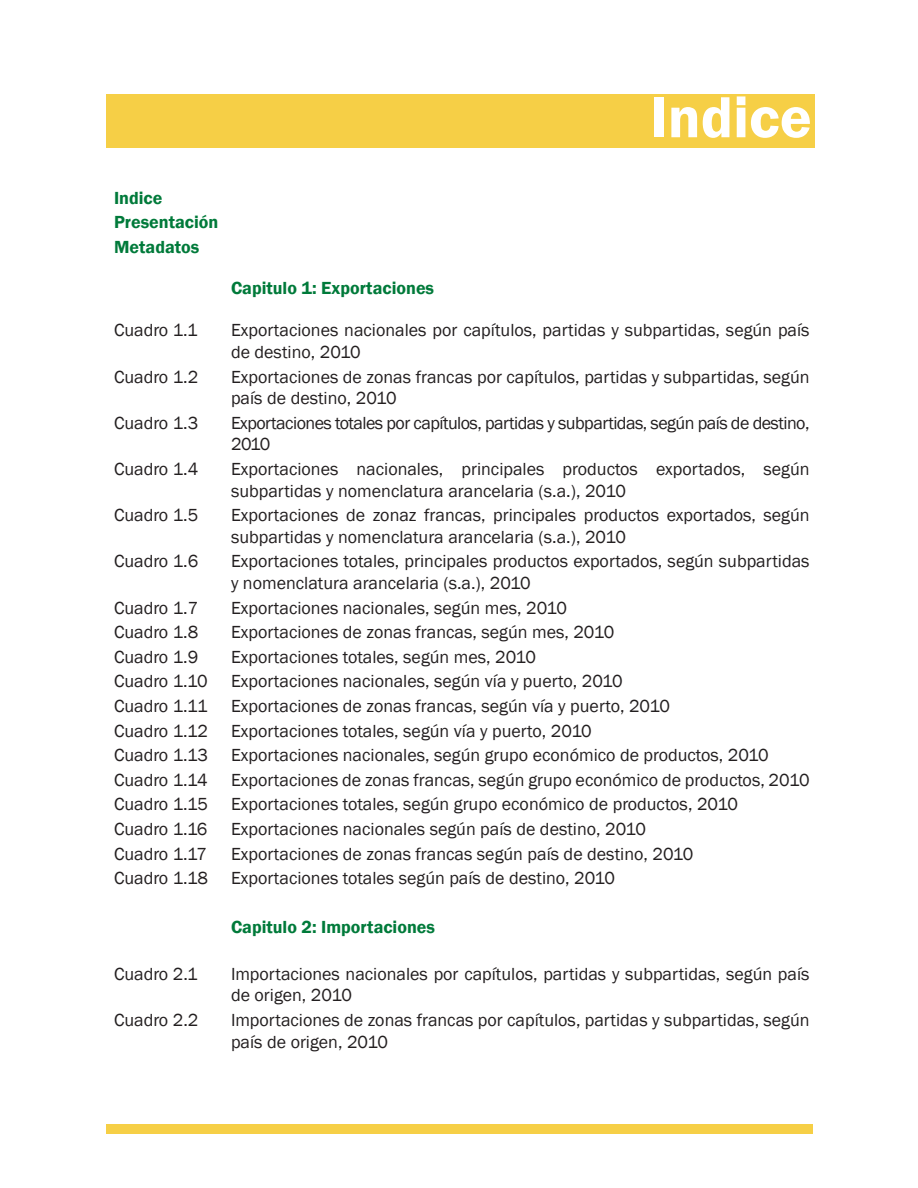
<style>
.page{position:relative;width:918px;height:1188px;background:#fff}
.page>*{position:absolute;margin:0;border:0;box-sizing:border-box;transform-origin:0 0}
.titulo_1{font:600 60px "Franklin Gothic";color:#fff}
.contenido{font:18px/21.6px "Franklin Gothic";color:#231f20}
.contenido-2{font:18px/21.6px "Franklin Gothic";letter-spacing:-.03em;color:#231f20}
.texto_verde{font:600 18px "Franklin Gothic";color:#007a3a}
</style>
<div class="page">
<div style="left:106px;top:94px;width:708px;height:54px;background:#f6cf46"></div>
<div style="left:106px;top:1125px;width:707px;height:9px;background:#f6cf46"></div>
<p class="texto_verde" style="left:114px;top:186px;width:50px">Indice</p>
<p class="texto_verde" style="left:114px;top:211px;width:106px">Presentación</p>
<p class="texto_verde" style="left:114px;top:236px;width:87px">Metadatos</p>
<p class="texto_verde" style="left:231px;top:277px;width:205px">Capitulo 1: Exportaciones</p>
<p class="titulo_1" style="left:650px;top:80px;width:163px">Indice</p>
<p class="contenido" style="left:114px;top:320px;width:85px">Cuadro 1.1</p>
<p class="contenido" style="left:231px;top:320px;width:580px">Exportaciones nacionales por capítulos, partidas y subpartidas, según país de destino, 2010</p>
<p class="contenido" style="left:114px;top:366px;width:86px">Cuadro 1.2</p>
<p class="contenido" style="left:231px;top:366px;width:580px">Exportaciones de zonas francas por capítulos, partidas y subpartidas, según país de destino, 2010</p>
<p class="contenido" style="left:114px;top:412px;width:86px">Cuadro 1.3</p>
<p class="contenido-2" style="left:231px;top:412px;width:580px">Exportaciones totales por capítulos, partidas y subpartidas, según país de destino,<br>2010</p>
<p class="contenido" style="left:114px;top:459px;width:86px">Cuadro 1.4</p>
<p class="contenido" style="left:231px;top:459px;width:580px">Exportaciones nacionales, principales productos exportados, según subpartidas y nomenclatura arancelaria (s.a.), 2010</p>
<p class="contenido" style="left:114px;top:505px;width:86px">Cuadro 1.5</p>
<p class="contenido" style="left:231px;top:505px;width:580px">Exportaciones de zonaz francas, principales productos exportados, según subpartidas y nomenclatura arancelaria (s.a.), 2010</p>
<p class="contenido" style="left:114px;top:551px;width:86px">Cuadro 1.6</p>
<p class="contenido" style="left:231px;top:551px;width:580px">Exportaciones totales, principales productos exportados, según subpartidas y nomenclatura arancelaria (s.a.), 2010</p>
<p class="contenido" style="left:114px;top:597px;width:86px">Cuadro 1.7</p>
<p class="contenido" style="left:231px;top:597px;width:338px">Exportaciones nacionales, según mes, 2010</p>
<p class="contenido" style="left:114px;top:622px;width:86px">Cuadro 1.8</p>
<p class="contenido" style="left:231px;top:622px;width:385px">Exportaciones de zonas francas, según mes, 2010</p>
<p class="contenido" style="left:114px;top:646px;width:86px">Cuadro 1.9</p>
<p class="contenido" style="left:231px;top:646px;width:307px">Exportaciones totales, según mes, 2010</p>
<p class="contenido" style="left:114px;top:671px;width:95px">Cuadro 1.10</p>
<p class="contenido" style="left:231px;top:671px;width:393px">Exportaciones nacionales, según vía y puerto, 2010</p>
<p class="contenido" style="left:114px;top:696px;width:95px">Cuadro 1.11</p>
<p class="contenido" style="left:231px;top:696px;width:440px">Exportaciones de zonas francas, según vía y puerto, 2010</p>
<p class="contenido" style="left:114px;top:720px;width:96px">Cuadro 1.12</p>
<p class="contenido" style="left:231px;top:720px;width:362px">Exportaciones totales, según vía y puerto, 2010</p>
<p class="contenido" style="left:114px;top:745px;width:96px">Cuadro 1.13</p>
<p class="contenido" style="left:231px;top:745px;width:539px">Exportaciones nacionales, según grupo económico de productos, 2010</p>
<p class="contenido" style="left:114px;top:769px;width:95px">Cuadro 1.14</p>
<p class="contenido" style="left:231px;top:769px;width:580px">Exportaciones de zonas francas, según grupo económico de productos, 2010</p>
<p class="contenido" style="left:114px;top:794px;width:95px">Cuadro 1.15</p>
<p class="contenido" style="left:231px;top:794px;width:508px">Exportaciones totales, según grupo económico de productos, 2010</p>
<p class="contenido" style="left:114px;top:819px;width:95px">Cuadro 1.16</p>
<p class="contenido" style="left:231px;top:819px;width:417px">Exportaciones nacionales según país de destino, 2010</p>
<p class="contenido" style="left:114px;top:843px;width:94px">Cuadro 1.17</p>
<p class="contenido" style="left:231px;top:843px;width:464px">Exportaciones de zonas francas según país de destino, 2010</p>
<p class="contenido" style="left:114px;top:868px;width:96px">Cuadro 1.18</p>
<p class="contenido" style="left:231px;top:868px;width:386px">Exportaciones totales según país de destino, 2010</p>
<p class="texto_verde" style="left:231px;top:916px;width:206px">Capitulo 2: Importaciones</p>
<p class="contenido" style="left:114px;top:963px;width:85px">Cuadro 2.1</p>
<p class="contenido" style="left:231px;top:963px;width:580px">Importaciones nacionales por capítulos, partidas y subpartidas, según país de origen, 2010</p>
<p class="contenido" style="left:114px;top:1009px;width:86px">Cuadro 2.2</p>
<p class="contenido" style="left:231px;top:1009px;width:580px">Importaciones de zonas francas por capítulos, partidas y subpartidas, según país de origen, 2010</p>
</div>
